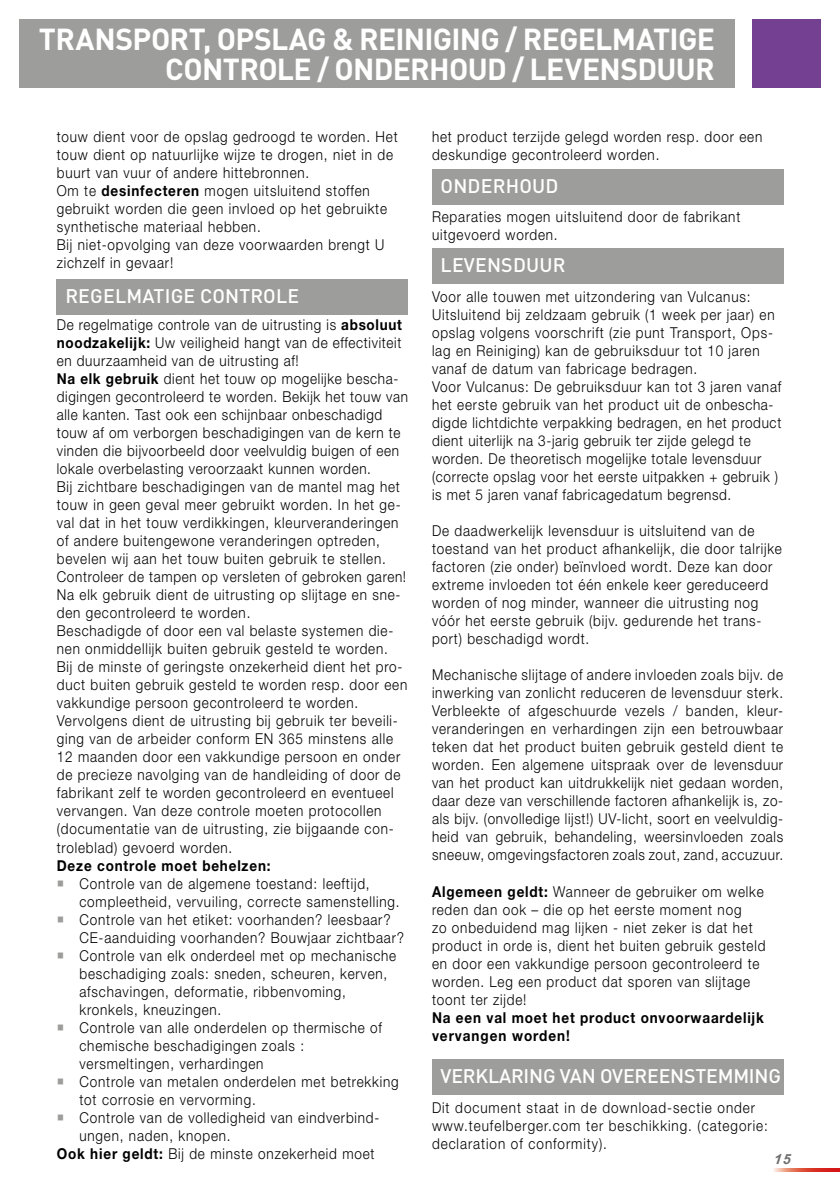
<style>
.page{position:relative;width:840px;height:1191px;background:#fff}
.page>*{position:absolute;margin:0;border:0;box-sizing:border-box;transform-origin:0 0}
.t1{font:700 30px/30px "DIN Pro";letter-spacing:-.025em;color:#fff;text-align:right}
.t2{font:500 19.4px "DIN Pro";letter-spacing:.01em;color:#fff}
.t3{font:500 19.4px "DIN Pro";letter-spacing:-.01em;color:#fff}
.t4{font:300 15px/18px "Helvetica Neue LT";letter-spacing:.06em;color:#000;scale:.9 1}
.t5{font:700 15px/18px "Helvetica Neue LT";letter-spacing:.06em;color:#000;scale:.9 1}
.t6{font:italic 700 14px "Arial";color:#706f6f}
.s1{font-weight:700}
.s2{color:#9d9d9c}
</style>
<div class="page">
<svg style="left:773px;top:1168px;width:66px;height:3px"></svg>
<div style="left:20px;top:20px;width:714px;height:68px;background:#9d9d9c"></div>
<div style="left:751px;top:20px;width:68px;height:68px;background:#734092"></div>
<div style="left:57px;top:279px;width:350px;height:35px;background:#9d9d9c"></div>
<div style="left:432px;top:169px;width:350px;height:35px;background:#9d9d9c"></div>
<div style="left:432px;top:248px;width:350px;height:35px;background:#9d9d9c"></div>
<div style="left:431px;top:1059px;width:351px;height:35px;background:#9d9d9c"></div>
<h1 class="t1" style="left:39px;top:21px;width:677px">TRANSPORT, OPSLAG &amp; REINIGING / REGELMATIGE<br>CONTROLE / ONDERHOUD / LEVENSDUUR</h1>
<p class="t4" style="left:57px;top:128px;width:380px">touw dient voor de opslag gedroogd te worden. Het touw dient op natuurlijke wijze te drogen, niet in de buurt van vuur of andere hittebronnen.<br>Om te <span class="s1">desinfecteren</span> mogen uitsluitend stoffen gebruikt worden die geen invloed op het gebruikte synthetische materiaal hebben.<br>Bij niet-opvolging van deze voorwaarden brengt U zichzelf in gevaar!</p>
<p class="t2" style="left:65px;top:280px;width:235px">REGELMATIGE CONTROLE</p>
<p class="t4" style="left:57px;top:316px;width:391px">De regelmatige controle van de uitrusting is <span class="s1">absoluut noodzakelijk:</span> Uw veiligheid hangt van de effectiviteit en duurzaamheid van de uitrusting af!<br><span class="s1">Na elk gebruik</span> dient het touw op mogelijke bescha&shy;digingen gecontroleerd te worden. Bekijk het touw van alle kanten. Tast ook een schijnbaar onbeschadigd touw af om verborgen beschadigingen van de kern te vinden die bijvoorbeeld door veelvuldig buigen of een lokale overbelasting veroorzaakt kunnen worden.<br>Bij zichtbare beschadigingen van de mantel mag het touw in geen geval meer gebruikt worden. In het ge&shy;val dat in het touw verdikkingen, kleurveranderingen of andere buitengewone veranderingen optreden, bevelen wij aan het touw buiten gebruik te stellen.<br>Controleer de tampen op versleten of gebroken garen!<br>Na elk gebruik dient de uitrusting op slijtage en sne&shy;den gecontroleerd te worden.<br>Beschadigde of door een val belaste systemen die&shy;nen onmiddellijk buiten gebruik gesteld te worden.<br>Bij de minste of geringste onzekerheid dient het pro&shy;duct buiten gebruik gesteld te worden resp. door een vakkundige persoon gecontroleerd te worden.<br>Vervolgens dient de uitrusting bij gebruik ter beveili&shy;ging van de arbeider conform EN 365 minstens alle 12 maanden door een vakkundige persoon en onder de precieze navolging van de handleiding of door de fabrikant zelf te worden gecontroleerd en eventueel vervangen. Van deze controle moeten protocollen (documentatie van de uitrusting, zie bijgaande con&shy;troleblad) gevoerd worden.</p>
<p class="t5" style="left:57px;top:856px;width:239px">Deze controle moet behelzen:</p>
<p class="t4" style="left:79px;top:874px;width:357px;text-indent:-23px"><span class="s2">○</span> Controle van de algemene toestand: leeftijd, compleetheid, vervuiling, correcte samenstelling.</p>
<p class="t4" style="left:79px;top:910px;width:362px;text-indent:-23px"><span class="s2">○</span> Controle van het etiket: voorhanden? leesbaar?<br>CE-aanduiding voorhanden? Bouwjaar zichtbaar?</p>
<p class="t4" style="left:79px;top:946px;width:353px;text-indent:-23px"><span class="s2">○</span> Controle van elk onderdeel met op mechanische beschadiging zoals: sneden, scheuren, kerven, afschavingen, deformatie, ribbenvoming, kronkels, kneuzingen.</p>
<p class="t4" style="left:79px;top:1018px;width:337px;text-indent:-23px"><span class="s2">○</span> Controle van alle onderdelen op thermische of chemische beschadigingen zoals : versmeltingen, verhardingen</p>
<p class="t4" style="left:79px;top:1072px;width:356px;text-indent:-23px"><span class="s2">○</span> Controle van metalen onderdelen met betrekking tot corrosie en vervorming.</p>
<p class="t4" style="left:57px;top:1108px;width:360px"><span class="s2">○</span> Controle van de volledigheid van eindverbind-</p>
<p class="t4" style="left:79px;top:1126px;width:169px">ungen, naden, knopen.</p>
<p class="t4" style="left:57px;top:1144px;width:354px"><span class="s1">Ook hier geldt:</span> Bij de minste onzekerheid moet</p>
<p class="t4" style="left:432px;top:128px;width:368px">het product terzijde gelegd worden resp. door een deskundige gecontroleerd worden.</p>
<p class="t2" style="left:440px;top:170px;width:119px">ONDERHOUD</p>
<p class="t4" style="left:432px;top:208px;width:344px">Reparaties mogen uitsluitend door de fabrikant uitgevoerd worden.</p>
<p class="t2" style="left:440px;top:249px;width:126px">LEVENSDUUR</p>
<p class="t4" style="left:432px;top:288px;width:389px">Voor alle touwen met uitzondering van Vulcanus:<br>Uitsluitend bij zeldzaam gebruik (1 week per jaar) en opslag volgens voorschrift (zie punt Transport, Ops&shy;lag en Reiniging) kan de gebruiksduur tot 10 jaren vanaf de datum van fabricage bedragen.<br>Voor Vulcanus: De gebruiksduur kan tot 3 jaren vanaf het eerste gebruik van het product uit de onbescha&shy;digde lichtdichte verpakking bedragen, en het product dient uiterlijk na 3-jarig gebruik ter zijde gelegd te worden. De theoretisch mogelijke totale levensduur (correcte opslag voor het eerste uitpakken + gebruik ) is met 5 jaren vanaf fabricagedatum begrensd.</p>
<p class="t4" style="left:432px;top:522px;width:390px">De daadwerkelijk levensduur is uitsluitend van de toestand van het product afhankelijk, die door talrijke factoren (zie onder) beïnvloed wordt. Deze kan door extreme invloeden tot één enkele keer gereduceerd worden of nog minder, wanneer die uitrusting nog vóór het eerste gebruik (bijv. gedurende het trans&shy;port) beschadigd wordt.</p>
<p class="t4" style="left:432px;top:666px;width:391px;text-align:justify">Mechanische slijtage of andere invloeden zoals bijv. de inwerking van zonlicht reduceren de levensduur sterk.<br>Verbleekte of afgeschuurde vezels / banden, kleur&shy;veranderingen en verhardingen zijn een betrouwbaar teken dat het product buiten gebruik gesteld dient te worden. Een algemene uitspraak over de levensduur van het product kan uitdrukkelijk niet gedaan worden, daar deze van verschillende factoren afhankelijk is, zo&shy;als bijv. (onvolledige lijst!) UV-licht, soort en veelvuldig&shy;heid van gebruik, behandeling, weersinvloeden zoals sneeuw, omgevingsfactoren zoals zout, zand, accuzuur.</p>
<p class="t4" style="left:432px;top:882px;width:372px"><span class="s1">Algemeen geldt:</span> Wanneer de gebruiker om welke reden dan ook – die op het eerste moment nog<br>zo onbeduidend mag lijken - niet zeker is dat het product in orde is, dient het buiten gebruik gesteld en door een vakkundige persoon gecontroleerd te worden. Leg een product dat sporen van slijtage toont ter zijde!</p>
<p class="t5" style="left:432px;top:1007px;width:370px">Na een val moet het product onvoorwaardelijk vervangen worden!</p>
<p class="t3" style="left:440px;top:1060px;width:342px">VERKLARING VAN OVEREENSTEMMING</p>
<p class="t4" style="left:432px;top:1098px;width:374px">Dit document staat in de download-sectie onder www.teufelberger.com ter beschikking. (categorie: declaration of conformity).</p>
<p class="t6" style="left:773px;top:1150px;width:18px">15</p>
</div>
